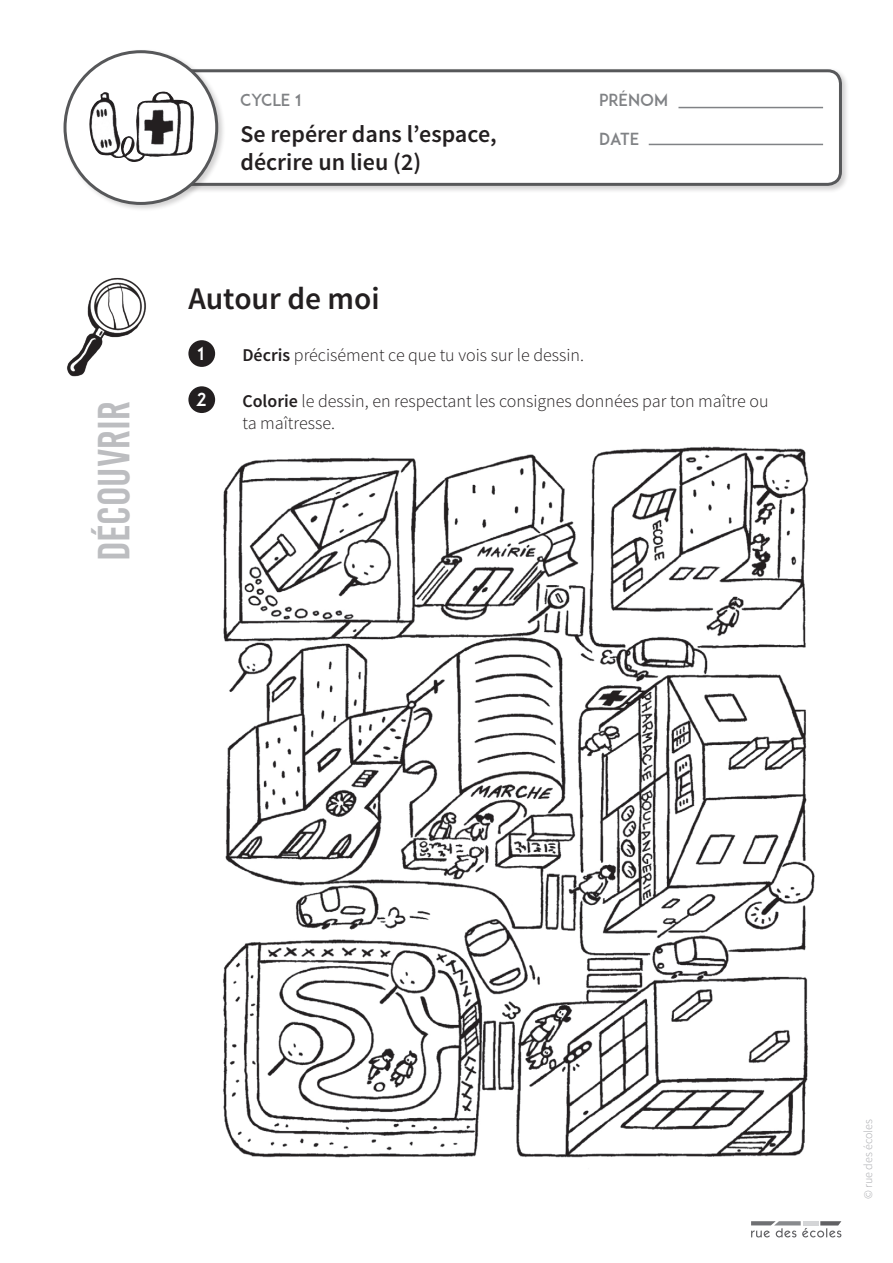
<style>
.page{position:relative;width:893px;height:1263px;background:#fff}
.page>*{position:absolute;margin:0;border:0;box-sizing:border-box;transform-origin:0 0}
.t1{font:45px "Bebas Kai";color:#bcbdc0}
.t2{font:600 31.5px "Source Sans Pro";color:#231f20}
.theme_fiche{font:600 24px/28.8px "Source Sans Pro";color:#231f20}
.t3{font:300 18px/21.6px "Source Sans Pro";color:#231f20}
.t4{font:18px "ADAM.CGPRO";color:#fff}
.t5{font:700 17.55px "B Garamond";color:#231f20}
.t6{font:16.5px "ADAM.CGPRO";color:#808285}
.t7{font:300 12px "Source Sans Pro";color:#a8a9ad}
.s1{font-weight:600}
</style>
<div class="page">
<div style="left:158px;top:68px;width:691px;height:125px;background:#231f20;opacity:.2"></div>
<div style="left:161px;top:71px;width:679px;height:113px;background:#fff;border-radius:13px"></div>
<div style="left:160px;top:69px;width:682px;height:117px;border:3px solid #57585a;border-radius:13px"></div>
<div style="left:62px;top:49px;width:164px;height:164px;background:#231f20;opacity:.2"></div>
<div style="left:65px;top:52px;width:152px;height:151px;background:#fff;border-radius:50%"></div>
<div style="left:64px;top:50px;width:154px;height:155px;border:3px solid #57585a;border-radius:50%"></div>
<hr style="left:678px;top:107px;width:145px;height:1px;background:#808285">
<hr style="left:649px;top:144px;width:174px;height:1px;background:#808285">
<img style="left:67px;top:277px;width:79px;height:100px">
<svg style="left:751px;top:1221px;width:90px;height:16px"></svg>
<hr style="left:803px;top:1221px;width:15px;height:4px;background:#d4d5d7">
<div style="left:188px;top:340px;width:27px;height:27px;background:#231f20;border-radius:50%"></div>
<div style="left:188px;top:386px;width:27px;height:27px;background:#231f20;border-radius:50%"></div>
<img style="left:223px;top:446px;width:592px;height:712px">
<svg style="left:84px;top:69px;width:117px;height:122px"></svg>
<h1 class="t1" style="left:90px;top:561px;width:162px;rotate:-90deg">Découvrir</h1>
<p class="t6" style="left:240px;top:90px;width:63px">CYCLE 1</p>
<p class="t6" style="left:599px;top:90px;width:71px">PRÉNOM</p>
<p class="t6" style="left:599px;top:129px;width:42px">DATE</p>
<p class="theme_fiche" style="left:240px;top:120px;width:258px">Se repérer dans l’espace, décrire un lieu (2)</p>
<p class="t5" style="left:226px;top:127px;width:147px">Connaître son corps</p>
<p class="t2" style="left:188px;top:279px;width:193px">Autour de moi</p>
<p class="t4" style="left:198px;top:343px;width:8px">1</p>
<p class="t3" style="left:242px;top:344px;width:343px"><span class="s1">Décris</span> précisément ce que tu vois sur le dessin.</p>
<p class="t4" style="left:196px;top:389px;width:12px">2</p>
<p class="t3" style="left:242px;top:391px;width:528px"><span class="s1">Colorie</span> le dessin, en respectant les consignes données par ton maître ou ta maîtresse.</p>
<p class="t7" style="left:861px;top:1199px;width:82px;rotate:-90deg">© rue des écoles</p>
</div>
